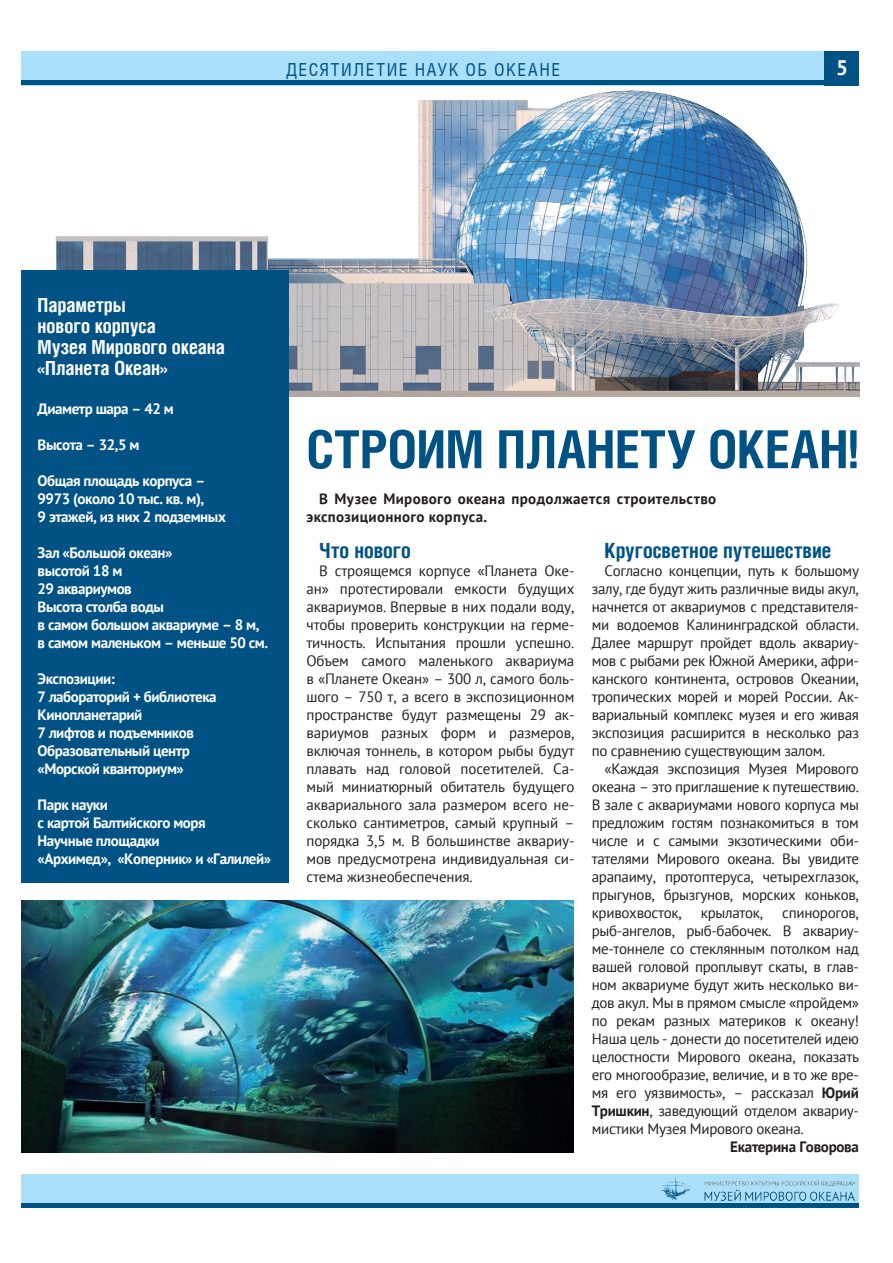
<style>
.page{position:relative;width:893px;height:1263px;background:#fff}
.page>*{position:absolute;margin:0;border:0;box-sizing:border-box;transform-origin:0 0}
.t1{font:700 52.5px "Helios Cond";color:#005285}
.t2{font:700 21px "Helios Cond";color:#005285}
.t3{font:700 21px "PT Sans";color:#fff}
.t4{font:700 19.5px "Helios Cond";letter-spacing:-.005em;color:#fff}
.t5{font:18px "Helios Cond";letter-spacing:.09em;color:#005285}
.t6{font:15px/18px "PT Sans";letter-spacing:-.02em;color:#231f20;text-align:justify}
.t7{font:700 15px "PT Sans";letter-spacing:-.03em;color:#fff}
.t8{font:700 15px/18px "PT Sans";letter-spacing:.02em;color:#231f20}
.t9{font:700 15px "PT Sans";letter-spacing:-.02em;color:#231f20}
.s1{font-weight:700}
</style>
<div class="page">
<div style="left:21px;top:51px;width:838px;height:34px;background:#aae0f9"></div>
<div style="left:825px;top:51px;width:34px;height:34px;background:#005285"></div>
<hr style="left:21px;top:81px;width:838px;height:4px;background:#005285">
<div style="left:21px;top:1174px;width:838px;height:33px;background:#aae0f9"></div>
<hr style="left:21px;top:1203px;width:838px;height:4px;background:#005285">
<img style="left:661px;top:1177px;width:193px;height:23px">
<img style="left:21px;top:900px;width:553px;height:252px">
<img style="left:55px;top:90px;width:805px;height:306px">
<div style="left:21px;top:270px;width:267px;height:612px;background:#005285"></div>
<p class="t5" style="left:286px;top:60px;width:275px">ДЕСЯТИЛЕТИЕ НАУК ОБ ОКЕАНЕ</p>
<h2 class="t3" style="left:836px;top:54px;width:13px">5</h2>
<p class="t4" style="left:38px;top:294px;width:90px">Параметры</p>
<p class="t4" style="left:38px;top:315px;width:120px">нового корпуса</p>
<p class="t4" style="left:38px;top:336px;width:189px">Музея Мирового океана</p>
<p class="t4" style="left:38px;top:357px;width:132px">«Планета Океан»</p>
<p class="t7" style="left:38px;top:399px;width:138px">Диаметр шара – 42 м</p>
<p class="t7" style="left:38px;top:435px;width:103px">Высота – 32,5 м</p>
<p class="t7" style="left:38px;top:471px;width:169px">Общая площадь корпуса –</p>
<p class="t7" style="left:38px;top:489px;width:168px">9973 (около 10 тыс. кв. м),</p>
<p class="t7" style="left:38px;top:507px;width:190px">9 этажей, из них 2 подземных</p>
<p class="t7" style="left:38px;top:543px;width:136px">Зал «Большой океан»</p>
<p class="t7" style="left:38px;top:561px;width:86px">высотой 18 м</p>
<p class="t7" style="left:38px;top:579px;width:96px">29 аквариумов</p>
<p class="t7" style="left:38px;top:597px;width:128px">Высота столба воды</p>
<p class="t7" style="left:38px;top:615px;width:223px">в самом большом аквариуме – 8 м,</p>
<p class="t7" style="left:38px;top:633px;width:232px">в самом маленьком – меньше 50 см.</p>
<p class="t7" style="left:38px;top:669px;width:79px">Экспозиции:</p>
<p class="t7" style="left:38px;top:687px;width:181px">7 лабораторий + библиотека</p>
<p class="t7" style="left:38px;top:705px;width:106px">Кинопланетарий</p>
<p class="t7" style="left:38px;top:723px;width:158px">7 лифтов и подъемников</p>
<p class="t7" style="left:38px;top:741px;width:154px">Образовательный центр</p>
<p class="t7" style="left:38px;top:759px;width:148px">«Морской кванториум»</p>
<p class="t7" style="left:38px;top:795px;width:72px">Парк науки</p>
<p class="t7" style="left:38px;top:813px;width:170px">с картой Балтийского моря</p>
<p class="t7" style="left:38px;top:831px;width:124px">Научные площадки</p>
<p class="t7" style="left:38px;top:849px;width:235px">«Архимед», «Коперник» и «Галилей»</p>
<p class="t1" style="left:307px;top:420px;width:553px">СТРОИМ ПЛАНЕТУ ОКЕАН!</p>
<p class="t8" style="left:306px;top:489px;width:411px;text-indent:13px">В Музее Мирового океана продолжается строительство экспозиционного корпуса.</p>
<p class="t2" style="left:319px;top:539px;width:93px">Что нового</p>
<p class="t2" style="left:604px;top:539px;width:228px">Кругосветное путешествие</p>
<p class="t6" style="left:306px;top:561px;width:269px;text-indent:13px">В строящемся корпусе «Планета Оке&shy;ан» протестировали емкости будущих аквариумов. Впервые в них подали воду, чтобы проверить конструкции на герме&shy;тичность. Испытания прошли успешно.<br>Объем самого маленького аквариума в «Планете Океан» – 300 л, самого боль&shy;шого – 750 т, а всего в экспозиционном пространстве будут размещены 29 ак&shy;вариумов разных форм и размеров, включая тоннель, в котором рыбы будут плавать над головой посетителей. Са&shy;мый миниатюрный обитатель будущего аквариального зала размером всего не&shy;сколько сантиметров, самый крупный – порядка 3,5 м. В большинстве аквариу&shy;мов предусмотрена индивидуальная си&shy;стема жизнеобеспечения.</p>
<p class="t6" style="left:592px;top:561px;width:269px;text-indent:13px">Согласно концепции, путь к большому залу, где будут жить различные виды акул, начнется от аквариумов с представителя&shy;ми водоемов Калининградской области.<br>Далее маршрут пройдет вдоль аквариу&shy;мов с рыбами рек Южной Америки, афри&shy;канского континента, островов Океании, тропических морей и морей России. Ак&shy;вариальный комплекс музея и его живая экспозиция расширится в несколько раз по сравнению существующим залом.</p>
<p class="t6" style="left:592px;top:759px;width:269px;text-indent:13px">«Каждая экспозиция Музея Мирового океана – это приглашение к путешествию.<br>В зале с аквариумами нового корпуса мы предложим гостям познакомиться в том числе и с самыми экзотическими оби&shy;тателями Мирового океана. Вы увидите арапаиму, протоптеруса, четырехглазок, прыгунов, брызгунов, морских коньков, кривохвосток,</p>
<p class="t6" style="left:592px;top:903px;width:269px;text-indent:191px">спинорогов, рыб-ангелов, рыб-бабочек. В аквариу&shy;ме-тоннеле со стеклянным потолком над вашей головой проплывут скаты, в глав&shy;ном аквариуме будут жить несколько ви&shy;дов акул. Мы в прямом смысле «пройдем» по рекам разных материков к океану!<br>Наша цель - донести до посетителей идею целостности Мирового океана, показать его многообразие, величие, и в то же вре&shy;мя его уязвимость», – рассказал <span class="s1">Юрий Тришкин</span>, заведующий отделом аквариу&shy;мистики Музея Мирового океана.</p>
<p class="t9" style="left:730px;top:1137px;width:130px">Екатерина Говорова</p>
<p class="t6" style="left:701px;top:903px;width:64px">крылаток,</p>
</div>
